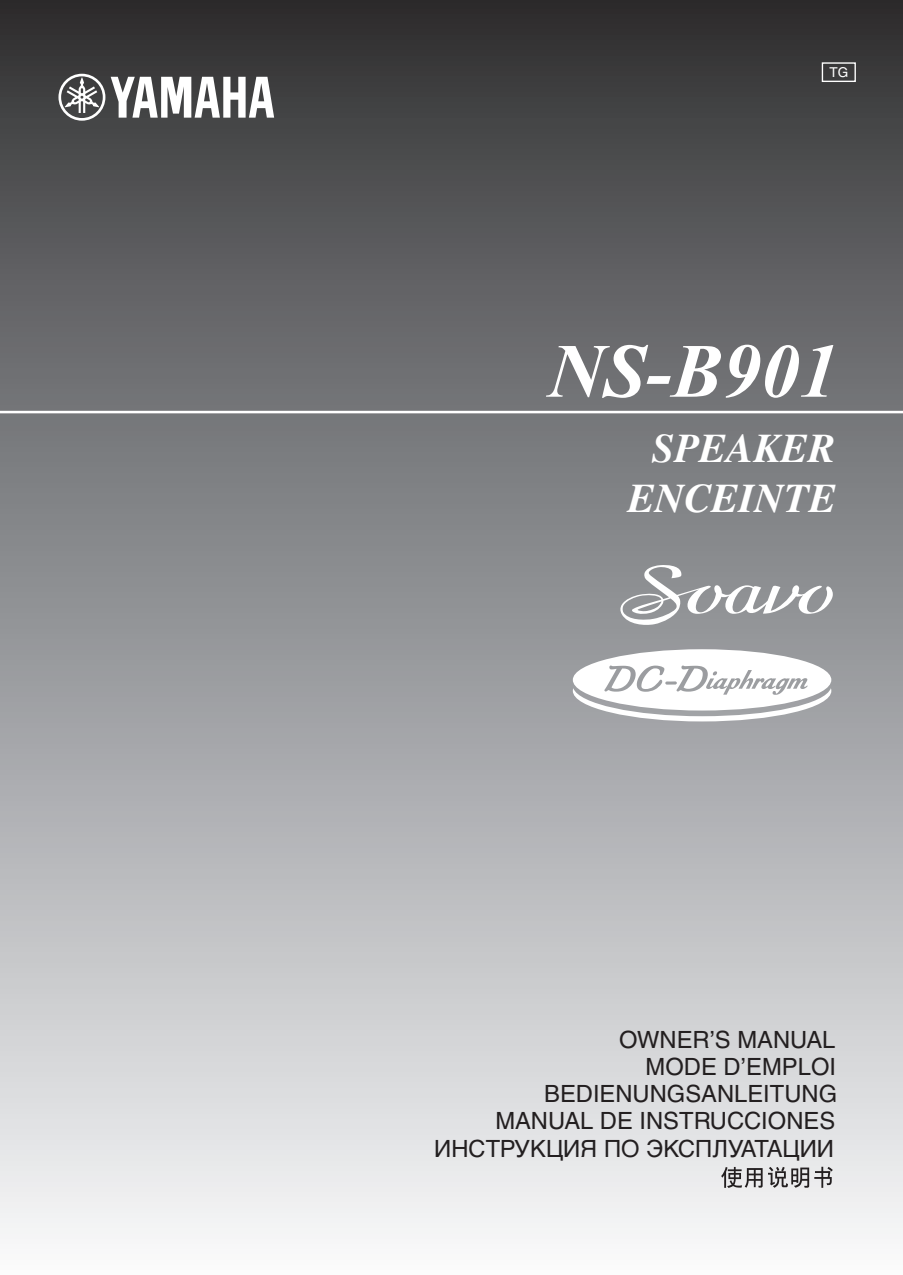
<style>
.page{position:relative;width:903px;height:1275px;background:#fff}
.page>*{position:absolute;margin:0;border:0;box-sizing:border-box;transform-origin:0 0}
.t1{font:italic 700 76.48px "Times New Roman";color:#fff}
.t2{font:italic 700 40.77px/49.2px "Times";color:#fff;text-align:center}
.t3{font:23.8px/27.1px "Helvetica";color:#231f20;text-align:right}
.t4{font:13.65px "Helvetica";color:#fff}
.s1{font-family:"Helvetica Cyr Upright"}
</style>
<div class="page">
<div style="left:0;top:0;width:903px;height:30px;background:#2b292a"></div>
<div style="left:0;top:14px;width:903px;height:32px;background:#2f2d2e"></div>
<div style="left:0;top:35px;width:903px;height:31px;background:#333233"></div>
<div style="left:0;top:56px;width:903px;height:31px;background:#373738"></div>
<div style="left:0;top:71px;width:903px;height:32px;background:#3b3a3b"></div>
<div style="left:0;top:87px;width:903px;height:32px;background:#3e3e3f"></div>
<div style="left:0;top:103px;width:903px;height:31px;background:#414243"></div>
<div style="left:0;top:118px;width:903px;height:32px;background:#454647"></div>
<div style="left:0;top:144px;width:903px;height:32px;background:#494a4b"></div>
<div style="left:0;top:165px;width:903px;height:32px;background:#4d4e4f"></div>
<div style="left:0;top:186px;width:903px;height:32px;background:#515153"></div>
<div style="left:0;top:207px;width:903px;height:31px;background:#545557"></div>
<div style="left:0;top:228px;width:903px;height:31px;background:#58595b"></div>
<div style="left:0;top:249px;width:903px;height:31px;background:#5c5c5f"></div>
<div style="left:0;top:270px;width:903px;height:31px;background:#606063"></div>
<div style="left:0;top:296px;width:903px;height:31px;background:#646467"></div>
<div style="left:0;top:322px;width:903px;height:31px;background:#68686b"></div>
<div style="left:0;top:348px;width:903px;height:31px;background:#6c6c6f"></div>
<div style="left:0;top:369px;width:903px;height:31px;background:#6f7073"></div>
<div style="left:0;top:395px;width:903px;height:31px;background:#727477"></div>
<div style="left:0;top:410px;width:903px;height:32px;background:linear-gradient(to right,#757679,#757679)"></div>
<div style="left:0;top:415px;width:903px;height:32px;background:#75777a"></div>
<div style="left:0;top:442px;width:903px;height:31px;background:#797b7e"></div>
<div style="left:0;top:468px;width:903px;height:31px;background:#7d7f82"></div>
<div style="left:0;top:494px;width:903px;height:31px;background:#818386"></div>
<div style="left:0;top:525px;width:903px;height:31px;background:#85878a"></div>
<div style="left:0;top:551px;width:903px;height:31px;background:#898b8e"></div>
<div style="left:0;top:577px;width:903px;height:31px;background:#8d8f92"></div>
<div style="left:0;top:608px;width:903px;height:32px;background:#919396"></div>
<div style="left:0;top:634px;width:903px;height:32px;background:#95979a"></div>
<div style="left:0;top:660px;width:903px;height:32px;background:#999b9e"></div>
<div style="left:0;top:687px;width:903px;height:31px;background:#9d9fa2"></div>
<div style="left:0;top:713px;width:903px;height:31px;background:#a1a3a6"></div>
<div style="left:0;top:739px;width:903px;height:31px;background:#a5a6aa"></div>
<div style="left:0;top:760px;width:903px;height:31px;background:#a8aaad"></div>
<div style="left:0;top:780px;width:903px;height:32px;background:#acadb1"></div>
<div style="left:0;top:806px;width:903px;height:32px;background:#b0b1b5"></div>
<div style="left:0;top:832px;width:903px;height:32px;background:#b4b5b8"></div>
<div style="left:0;top:859px;width:903px;height:31px;background:#b8b9bc"></div>
<div style="left:0;top:885px;width:903px;height:31px;background:#bcbdc0"></div>
<div style="left:0;top:911px;width:903px;height:31px;background:#c0c1c4"></div>
<div style="left:0;top:937px;width:903px;height:31px;background:#c4c5c7"></div>
<div style="left:0;top:963px;width:903px;height:31px;background:#c8c9cb"></div>
<div style="left:0;top:989px;width:903px;height:31px;background:#cccdcf"></div>
<div style="left:0;top:1015px;width:903px;height:31px;background:#d0d1d3"></div>
<div style="left:0;top:1036px;width:903px;height:31px;background:#d4d5d7"></div>
<div style="left:0;top:1062px;width:903px;height:31px;background:#d8d9db"></div>
<div style="left:0;top:1088px;width:903px;height:31px;background:#dcdddf"></div>
<div style="left:0;top:1114px;width:903px;height:31px;background:#e0e1e3"></div>
<div style="left:0;top:1140px;width:903px;height:31px;background:#e4e5e7"></div>
<div style="left:0;top:1161px;width:903px;height:31px;background:#e8e9ea"></div>
<div style="left:0;top:1182px;width:903px;height:31px;background:#ececee"></div>
<div style="left:0;top:1203px;width:903px;height:31px;background:#f0f0f1"></div>
<div style="left:0;top:1223px;width:903px;height:32px;background:#f3f4f4"></div>
<div style="left:0;top:1244px;width:903px;height:31px;background:#f7f7f8"></div>
<div style="left:0;top:1265px;width:903px;height:10px;background:#fbfbfb"></div>
<svg style="left:721px;top:1167px;width:112px;height:21px"></svg>
<svg style="left:573px;top:649px;width:258px;height:72px"></svg>
<svg style="left:620px;top:565px;width:212px;height:59px"></svg>
<hr style="left:0;top:411px;width:903px;height:2px;background:#fff">
<div style="left:822px;top:62px;width:34px;height:20px;border:1px solid #fff"></div>
<svg style="left:58px;top:74px;width:47px;height:47px"></svg>
<svg style="left:111px;top:77px;width:163px;height:41px"></svg>
<p class="t4" style="left:829px;top:65px;width:20px">TG</p>
<p class="t1" style="left:548px;top:318px;width:290px">NS-B901</p>
<p class="t2" style="left:628px;top:423px;width:210px">SPEAKER<br>ENCEINTE</p>
<p class="t3" style="left:434px;top:1026px;width:405px">OWNER’S MANUAL<br>MODE D’EMPLOI<br>BEDIENUNGSANLEITUNG<br>MANUAL DE INSTRUCCIONES<br><span class="s1">ИНСТРУКЦИЯ ПО ЭКСПЛУАТАЦИИ</span></p>
</div>
